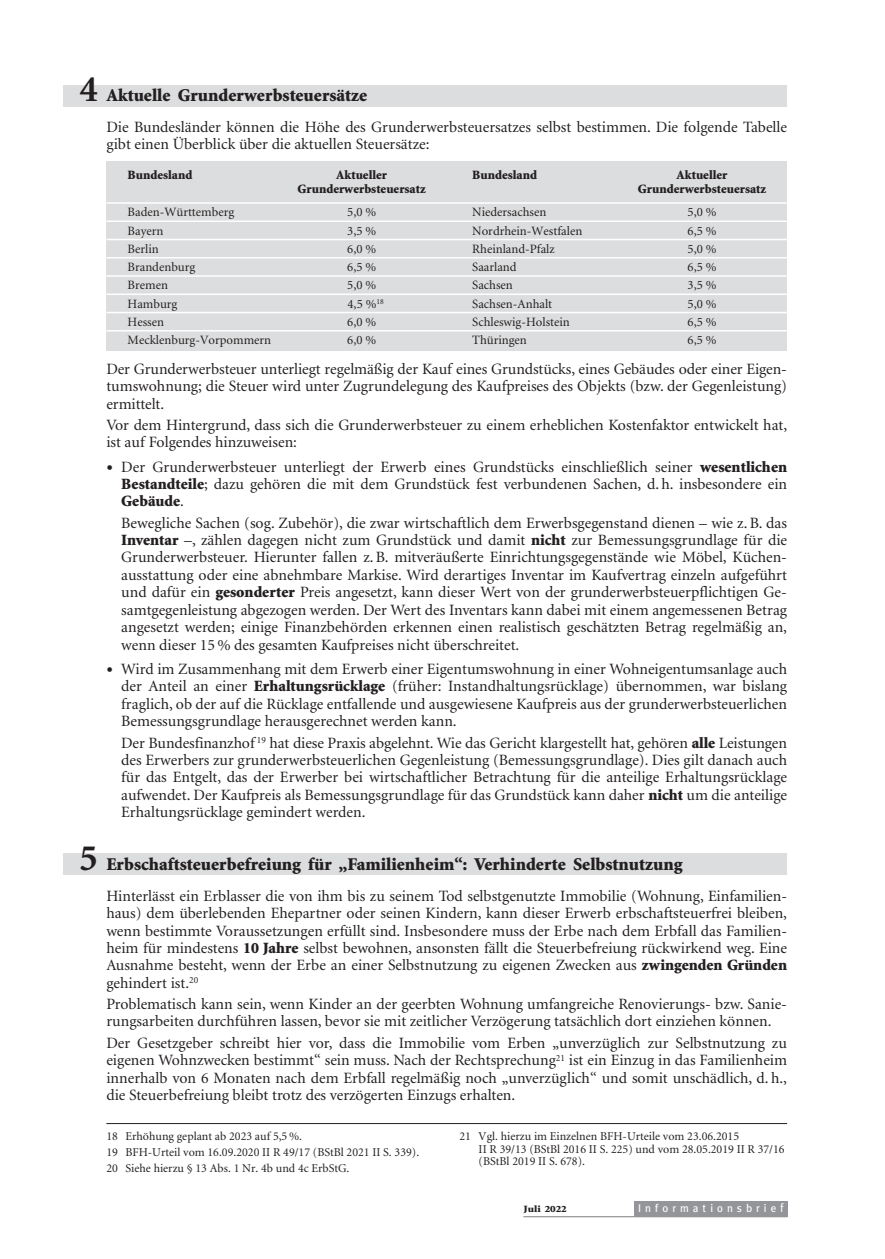
<style>
.page{position:relative;width:885px;height:1259px;background:#fff}
.page>*{position:absolute;margin:0;border:0;box-sizing:border-box;transform-origin:0 0}
.t1{font:900 18px "Minion";color:#231f20}
.t2{font:15.75px/17.4px "Minion";color:#231f20;text-align:justify}
.t3{font:12.75px "Minion";color:#231f20}
.t4{font:900 12.75px "Minion";color:#231f20}
.t5{font:12px/15.9px "Minion";color:#231f20}
.t6{font:11.25px "Meta";letter-spacing:.36em;color:#fff}
.t7{font:900 9.6px "Minion";color:#231f20;scale:1.15 1}
.s1{font-weight:700;font-size:37.5px}
.s2{font-size:22.5px}
.s3{font-weight:900}
.s4{font-size:12px}
</style>
<div class="page">
<div style="left:106px;top:162px;width:681px;height:189px;background:#dcddde"></div>
<div style="left:64px;top:85px;width:723px;height:21px;background:#dcddde"></div>
<div style="left:64px;top:853px;width:723px;height:22px;background:#dcddde"></div>
<div style="left:634px;top:1200px;width:153px;height:16px;background:#939598"></div>
<hr style="left:523px;top:1216px;width:264px;height:1px;background:#939598">
<hr style="left:106px;top:1123px;width:681px;height:1px;background:#231f20">
<hr style="left:106px;top:202px;width:681px;height:2px;background:#fff">
<hr style="left:106px;top:220px;width:681px;height:2px;background:#fff">
<hr style="left:106px;top:239px;width:681px;height:1px;background:#fff">
<hr style="left:106px;top:257px;width:681px;height:1px;background:#fff">
<hr style="left:106px;top:275px;width:681px;height:2px;background:#fff">
<hr style="left:106px;top:293px;width:681px;height:2px;background:#fff">
<hr style="left:106px;top:312px;width:681px;height:1px;background:#fff">
<hr style="left:106px;top:330px;width:681px;height:1px;background:#fff">
<p class="t1" style="left:79px;top:88px;width:289px"><span class="s1">4</span> Aktuelle Grunderwerbsteuersätze</p>
<p class="t2" style="left:106px;top:119px;width:682px">Die Bundesländer können die Höhe des Grunderwerbsteuersatzes selbst bestimmen. Die folgende Tabelle gibt einen Überblick über die aktuellen Steuersätze:</p>
<p class="t4" style="left:128px;top:170px;width:66px">Bundesland</p>
<p class="t4" style="left:336px;top:170px;width:52px">Aktueller</p>
<p class="t4" style="left:472px;top:170px;width:66px">Bundesland</p>
<p class="t4" style="left:676px;top:170px;width:52px">Aktueller</p>
<p class="t4" style="left:297px;top:184px;width:130px">Grunderwerbsteuersatz</p>
<p class="t4" style="left:638px;top:184px;width:130px">Grunderwerbsteuersatz</p>
<p class="t3" style="left:128px;top:207px;width:108px">Baden-Württemberg</p>
<p class="t3" style="left:347px;top:207px;width:30px">5,0 %</p>
<p class="t3" style="left:472px;top:207px;width:76px">Niedersachsen</p>
<p class="t3" style="left:687px;top:207px;width:30px">5,0 %</p>
<p class="t3" style="left:128px;top:225px;width:37px">Bayern</p>
<p class="t3" style="left:347px;top:225px;width:30px">3,5 %</p>
<p class="t3" style="left:472px;top:225px;width:111px">Nordrhein-Westfalen</p>
<p class="t3" style="left:687px;top:225px;width:30px">6,5 %</p>
<p class="t3" style="left:128px;top:244px;width:33px">Berlin</p>
<p class="t3" style="left:347px;top:244px;width:30px">6,0 %</p>
<p class="t3" style="left:472px;top:244px;width:84px">Rheinland-Pfalz</p>
<p class="t3" style="left:687px;top:244px;width:30px">5,0 %</p>
<p class="t3" style="left:128px;top:262px;width:69px">Brandenburg</p>
<p class="t3" style="left:347px;top:262px;width:30px">6,5 %</p>
<p class="t3" style="left:472px;top:262px;width:46px">Saarland</p>
<p class="t3" style="left:687px;top:262px;width:30px">6,5 %</p>
<p class="t3" style="left:128px;top:280px;width:42px">Bremen</p>
<p class="t3" style="left:347px;top:280px;width:30px">5,0 %</p>
<p class="t3" style="left:472px;top:280px;width:42px">Sachsen</p>
<p class="t3" style="left:687px;top:280px;width:30px">3,5 %</p>
<p class="t3" style="left:128px;top:298px;width:51px">Hamburg</p>
<p class="t3" style="left:347px;top:298px;width:38px">4,5 %<sup>18</sup></p>
<p class="t3" style="left:472px;top:298px;width:81px">Sachsen-Anhalt</p>
<p class="t3" style="left:687px;top:298px;width:30px">5,0 %</p>
<p class="t3" style="left:128px;top:317px;width:38px">Hessen</p>
<p class="t3" style="left:347px;top:317px;width:30px">6,0 %</p>
<p class="t3" style="left:472px;top:317px;width:99px">Schleswig-Holstein</p>
<p class="t3" style="left:687px;top:317px;width:30px">6,5 %</p>
<p class="t3" style="left:128px;top:335px;width:145px">Mecklenburg-Vorpommern</p>
<p class="t3" style="left:347px;top:335px;width:30px">6,0 %</p>
<p class="t3" style="left:472px;top:335px;width:56px">Thüringen</p>
<p class="t3" style="left:687px;top:335px;width:30px">6,5 %</p>
<p class="t2" style="left:106px;top:361px;width:682px">Der Grunderwerbsteuer unterliegt regelmäßig der Kauf eines Grundstücks, eines Gebäudes oder einer Eigen&shy;tumswohnung; die Steuer wird unter Zugrundelegung des Kaufpreises des Objekts (bzw. der Gegenleistung) ermittelt.</p>
<p class="t2" style="left:106px;top:417px;width:682px">Vor dem Hintergrund, dass sich die Grunderwerbsteuer zu einem erheblichen Kostenfaktor entwickelt hat, ist auf Folgendes hinzuweisen:</p>
<p class="t2" style="left:121px;top:459px;width:667px;text-indent:-15px"><span class="s2">•</span> Der Grunderwerbsteuer unterliegt der Erwerb eines Grundstücks einschließlich seiner <span class="s3">wesentlichen Bestandteile</span>; dazu gehören die mit dem Grundstück fest verbundenen Sachen, d. h. insbesondere ein <span class="s3">Gebäude</span>.</p>
<p class="t2" style="left:121px;top:515px;width:667px">Bewegliche Sachen (sog. Zubehör), die zwar wirtschaftlich dem Erwerbsgegenstand dienen – wie z. B. das <span class="s3">Inventar</span> –, zählen dagegen nicht zum Grundstück und damit <span class="s3">nicht</span> zur Bemessungsgrundlage für die Grunderwerbsteuer. Hierunter fallen z. B. mitveräußerte Einrichtungsgegenstände wie Möbel, Küchen&shy;ausstattung oder eine abnehmbare Markise. Wird derartiges Inventar im Kaufvertrag einzeln aufgeführt und dafür ein <span class="s3">gesonderter</span> Preis angesetzt, kann dieser Wert von der grunderwerbsteuerpflichtigen Ge&shy;samtgegenleistung abgezogen werden. Der Wert des Inventars kann dabei mit einem angemessenen Betrag angesetzt werden; einige Finanzbehörden erkennen einen realistisch geschätzten Betrag regelmäßig an, wenn dieser 15 % des gesamten Kaufpreises nicht überschreitet.</p>
<p class="t2" style="left:121px;top:661px;width:667px;text-indent:-15px"><span class="s2">•</span> Wird im Zusammenhang mit dem Erwerb einer Eigentumswohnung in einer Wohneigentumsanlage auch der Anteil an einer <span class="s3">Erhaltungsrücklage</span> (früher: Instandhaltungsrücklage) übernommen, war bislang fraglich, ob der auf die Rücklage entfallende und ausgewiesene Kaufpreis aus der grunderwerbsteuerlichen Bemessungsgrundlage herausgerechnet werden kann.</p>
<p class="t2" style="left:121px;top:735px;width:667px">Der Bundesfinanzhof <sup>19</sup> hat diese Praxis abgelehnt. Wie das Gericht klargestellt hat, gehören <span class="s3">alle</span> Leistungen des Erwerbers zur grunderwerbsteuerlichen Gegenleistung (Bemessungsgrundlage). Dies gilt danach auch für das Entgelt, das der Erwerber bei wirtschaftlicher Betrachtung für die anteilige Erhaltungsrücklage aufwendet. Der Kaufpreis als Bemessungsgrundlage für das Grundstück kann daher <span class="s3">nicht</span> um die anteilige Erhaltungsrücklage gemindert werden.</p>
<p class="t1" style="left:79px;top:857px;width:604px"><span class="s1">5</span> Erbschaftsteuerbefreiung für „Familienheim“: Verhinderte Selbstnutzung</p>
<p class="t2" style="left:106px;top:888px;width:682px">Hinterlässt ein Erblasser die von ihm bis zu seinem Tod selbstgenutzte Immobilie (Wohnung, Einfamilien&shy;haus) dem überlebenden Ehepartner oder seinen Kindern, kann dieser Erwerb erbschaftsteuerfrei bleiben, wenn bestimmte Voraussetzungen erfüllt sind. Insbesondere muss der Erbe nach dem Erbfall das Familien&shy;heim für mindestens <span class="s3">10 Jahre</span> selbst bewohnen, ansonsten fällt die Steuerbefreiung rückwirkend weg. Eine Ausnahme besteht, wenn der Erbe an einer Selbstnutzung zu eigenen Zwecken aus <span class="s3">zwingenden Gründen </span>gehindert ist.<sup>20</sup></p>
<p class="t2" style="left:106px;top:996px;width:682px">Problematisch kann sein, wenn Kinder an der geerbten Wohnung umfangreiche Renovierungs- bzw. Sanie&shy;rungsarbeiten durchführen lassen, bevor sie mit zeitlicher Verzögerung tatsächlich dort einziehen können.</p>
<p class="t2" style="left:106px;top:1035px;width:682px">Der Gesetzgeber schreibt hier vor, dass die Immobilie vom Erben „unverzüglich zur Selbstnutzung zu eigenen Wohnzwecken bestimmt“ sein muss. Nach der Rechtsprechung<sup>21</sup> ist ein Einzug in das Familienheim innerhalb von 6 Monaten nach dem Erbfall regelmäßig noch „unverzüglich“ und somit unschädlich, d. h., die Steuerbefreiung bleibt trotz des verzögerten Einzugs erhalten.</p>
<p class="t5" style="left:106px;top:1129px;width:314px">18 Erhöhung geplant ab 2023 auf 5,5 %.<br>19 BFH-Urteil vom 16.09.2020 II R 49/17 (BStBl 2021 II S. 339).<br>20 Siehe hierzu § 13 Abs. 1 Nr. 4b und 4c ErbStG.</p>
<p class="t5" style="left:478px;top:1130px;width:307px;line-height:12.8px;text-indent:-19px">21 Vgl. hierzu im Einzelnen BFH-Urteile vom 23.06.2015<br>II R 39/13 (BStBl 2016 II S. 225) und vom 28.05.2019 II R 37/16 (BStBl 2019 II S. 678).</p>
<p class="t7" style="left:523px;top:1205px;width:39px">Juli 2022</p>
<p class="t6" style="left:638px;top:1201px;width:147px">Informationsbrie<span class="s4">f</span></p>
</div>
